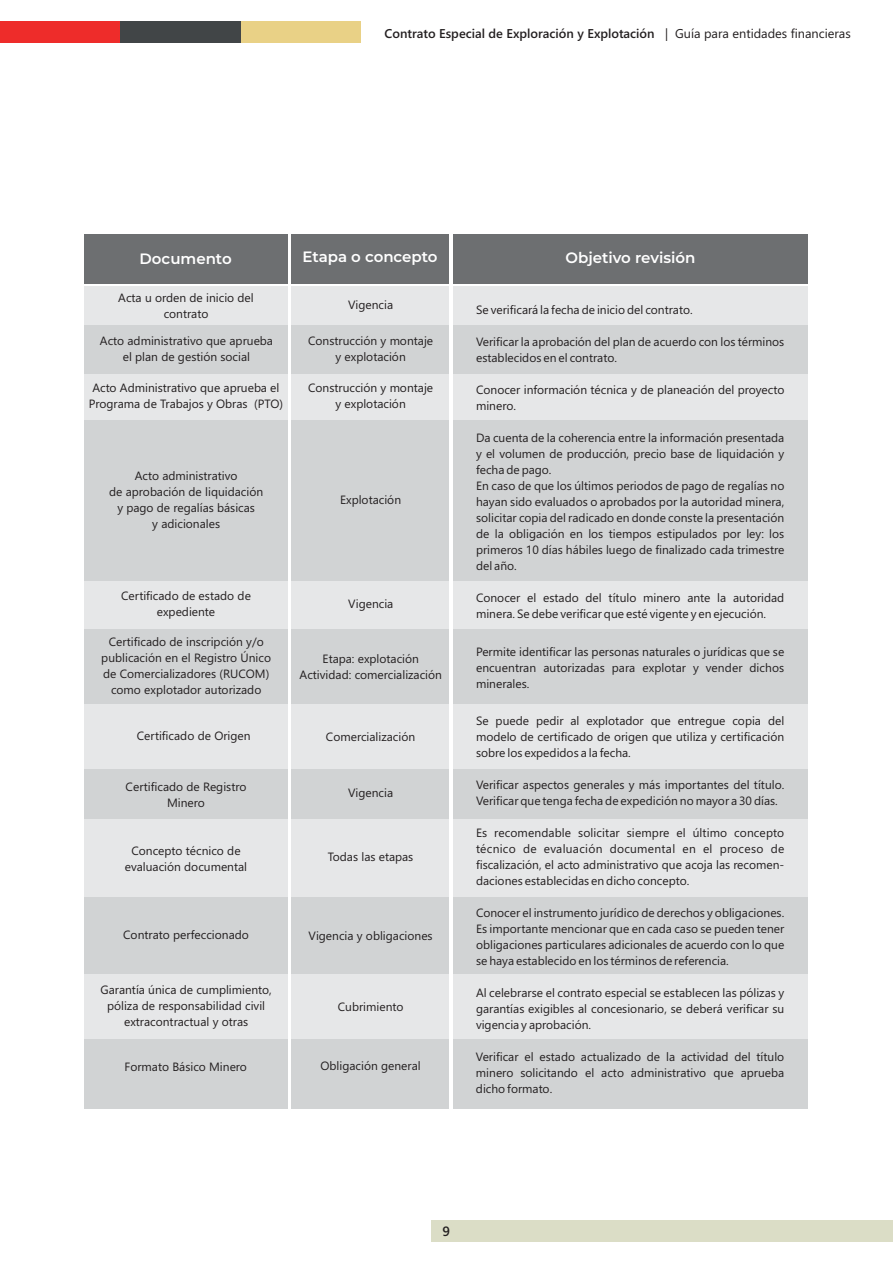
<style>
.page{position:relative;width:893px;height:1263px;background:#fff}
.page>*{position:absolute;margin:0;border:0;box-sizing:border-box;transform-origin:0 0}
.t1{font:600 15px "Montserrat";color:#fff}
.t2{font:600 13.5px "Segoe UI";color:#231f20}
.t3{font:600 12.75px "Segoe UI";color:#231f20}
.t4{font:12px/15.9px "Segoe UI";color:#231f20;text-align:center}
.s1{font-weight:400}
</style>
<div class="page">
<div style="left:431px;top:1220px;width:462px;height:22px;background:#dbddc6"></div>
<div style="left:240px;top:21px;width:121px;height:22px;background:#e9d186"></div>
<div style="left:120px;top:21px;width:120px;height:22px;background:#414547"></div>
<div style="left:0;top:21px;width:120px;height:22px;background:#ee2c2a"></div>
<div style="left:292px;top:287px;width:157px;height:38px;background:#e6e7e8"></div>
<div style="left:292px;top:325px;width:157px;height:49px;background:#d1d3d4"></div>
<div style="left:292px;top:234px;width:157px;height:49px;background:#6d6f71"></div>
<div style="left:453px;top:287px;width:354px;height:38px;background:#e6e7e8"></div>
<div style="left:453px;top:325px;width:354px;height:49px;background:#d1d3d4"></div>
<div style="left:85px;top:287px;width:203px;height:38px;background:#e6e7e8"></div>
<div style="left:85px;top:325px;width:203px;height:49px;background:#d1d3d4"></div>
<div style="left:453px;top:234px;width:354px;height:49px;background:#6d6f71"></div>
<div style="left:85px;top:234px;width:203px;height:49px;background:#6d6f71"></div>
<div style="left:292px;top:374px;width:157px;height:46px;background:#e6e7e8"></div>
<div style="left:453px;top:374px;width:354px;height:46px;background:#e6e7e8"></div>
<div style="left:85px;top:374px;width:203px;height:46px;background:#e6e7e8"></div>
<div style="left:292px;top:420px;width:157px;height:162px;background:#d1d3d4"></div>
<div style="left:453px;top:420px;width:354px;height:162px;background:#d1d3d4"></div>
<div style="left:85px;top:420px;width:203px;height:162px;background:#d1d3d4"></div>
<div style="left:292px;top:582px;width:157px;height:47px;background:#e6e7e8"></div>
<div style="left:453px;top:582px;width:354px;height:47px;background:#e6e7e8"></div>
<div style="left:85px;top:582px;width:203px;height:47px;background:#e6e7e8"></div>
<div style="left:292px;top:629px;width:157px;height:75px;background:#d1d3d4"></div>
<div style="left:453px;top:629px;width:354px;height:75px;background:#d1d3d4"></div>
<div style="left:85px;top:629px;width:203px;height:75px;background:#d1d3d4"></div>
<div style="left:292px;top:704px;width:157px;height:65px;background:#e6e7e8"></div>
<div style="left:453px;top:704px;width:354px;height:65px;background:#e6e7e8"></div>
<div style="left:85px;top:704px;width:203px;height:65px;background:#e6e7e8"></div>
<div style="left:292px;top:769px;width:157px;height:50px;background:#d1d3d4"></div>
<div style="left:453px;top:769px;width:354px;height:50px;background:#d1d3d4"></div>
<div style="left:85px;top:769px;width:203px;height:50px;background:#d1d3d4"></div>
<div style="left:292px;top:819px;width:157px;height:78px;background:#e6e7e8"></div>
<div style="left:453px;top:819px;width:354px;height:78px;background:#e6e7e8"></div>
<div style="left:85px;top:819px;width:203px;height:78px;background:#e6e7e8"></div>
<div style="left:292px;top:897px;width:157px;height:78px;background:#d1d3d4"></div>
<div style="left:453px;top:897px;width:354px;height:78px;background:#d1d3d4"></div>
<div style="left:85px;top:897px;width:203px;height:78px;background:#d1d3d4"></div>
<div style="left:292px;top:975px;width:157px;height:64px;background:#e6e7e8"></div>
<div style="left:292px;top:1039px;width:157px;height:69px;background:#d1d3d4"></div>
<div style="left:453px;top:975px;width:354px;height:64px;background:#e6e7e8"></div>
<div style="left:453px;top:1039px;width:354px;height:69px;background:#d1d3d4"></div>
<div style="left:85px;top:975px;width:203px;height:64px;background:#e6e7e8"></div>
<div style="left:85px;top:1039px;width:203px;height:69px;background:#d1d3d4"></div>
<p class="t3" style="left:385px;top:28px;width:468px">Contrato Especial de Exploración y Explotación <span class="s1">| Guía para entidades financieras</span></p>
<p class="t1" style="left:140px;top:249px;width:94px">Documento</p>
<p class="t1" style="left:302px;top:248px;width:137px">Etapa o concepto</p>
<p class="t1" style="left:565px;top:248px;width:131px">Objetivo revisión</p>
<p class="t4" style="left:476px;top:303px;width:218px">Se verificará la fecha de inicio del contrato.</p>
<p class="t4" style="left:476px;top:335px;width:310px;text-align:left">Verificar la aprobación del plan de acuerdo con los términos establecidos en el contrato.</p>
<p class="t4" style="left:476px;top:383px;width:310px;text-align:left">Conocer información técnica y de planeación del proyecto minero.</p>
<p class="t4" style="left:476px;top:431px;width:310px;text-align:left">Da cuenta de la coherencia entre la información presentada y el volumen de producción, precio base de liquidación y fecha de pago.<br>En caso de que los últimos periodos de pago de regalías no hayan sido evaluados o aprobados por la autoridad minera, solicitar copia del radicado en donde conste la presentación de la obligación en los tiempos estipulados por ley: los primeros 10 días hábiles luego de finalizado cada trimestre del año.</p>
<p class="t4" style="left:476px;top:591px;width:310px;text-align:left">Conocer el estado del título minero ante la autoridad minera. Se debe verificar que esté vigente y en ejecución.</p>
<p class="t4" style="left:476px;top:644px;width:310px;text-align:justify">Permite identificar las personas naturales o jurídicas que se encuentran autorizadas para explotar y vender dichos minerales.</p>
<p class="t4" style="left:476px;top:714px;width:310px;text-align:justify">Se puede pedir al explotador que entregue copia del modelo de certificado de origen que utiliza y certificación sobre los expedidos a la fecha.</p>
<p class="t4" style="left:476px;top:778px;width:310px;text-align:left">Verificar aspectos generales y más importantes del título.<br>Verificar que tenga fecha de expedición no mayor a 30 días.</p>
<p class="t4" style="left:476px;top:826px;width:310px;text-align:justify">Es recomendable solicitar siempre el último concepto técnico de evaluación documental en el proceso de fiscalización, el acto administrativo que acoja las recomen&shy;daciones establecidas en dicho concepto.</p>
<p class="t4" style="left:476px;top:906px;width:310px;text-align:justify">Conocer el instrumento jurídico de derechos y obligaciones.<br>Es importante mencionar que en cada caso se pueden tener obligaciones particulares adicionales de acuerdo con lo que se haya establecido en los términos de referencia.</p>
<p class="t4" style="left:476px;top:986px;width:310px;text-align:justify">Al celebrarse el contrato especial se establecen las pólizas y garantías exigibles al concesionario, se deberá verificar su vigencia y aprobación.</p>
<p class="t4" style="left:476px;top:1049px;width:310px;text-align:justify">Verificar el estado actualizado de la actividad del título minero solicitando el acto administrativo que aprueba dicho formato.</p>
<p class="t4" style="left:118px;top:291px;width:137px">Acta u orden de inicio del contrato</p>
<p class="t4" style="left:100px;top:334px;width:174px">Acto administrativo que aprueba el plan de gestión social</p>
<p class="t4" style="left:89px;top:381px;width:196px;text-align:left">Acto Administrativo que aprueba el<br>Programa de Trabajos y Obras (PTO)</p>
<p class="t4" style="left:348px;top:298px;width:47px">Vigencia</p>
<p class="t4" style="left:308px;top:334px;width:127px">Construcción y montaje y explotación</p>
<p class="t4" style="left:308px;top:381px;width:127px">Construcción y montaje y explotación</p>
<p class="t4" style="left:109px;top:469px;width:156px">Acto administrativo<br>de aprobación de liquidación y pago de regalías básicas<br>y adicionales</p>
<p class="t4" style="left:340px;top:493px;width:63px">Explotación</p>
<p class="t4" style="left:121px;top:589px;width:131px">Certificado de estado de expediente</p>
<p class="t4" style="left:101px;top:635px;width:171px">Certificado de inscripción y/o publicación en el Registro Único de Comercializadores (RUCOM) como explotador autorizado</p>
<p class="t4" style="left:137px;top:729px;width:115px">Certificado de Origen</p>
<p class="t4" style="left:126px;top:779px;width:122px">Certificado de Registro<br>Minero</p>
<p class="t4" style="left:125px;top:844px;width:124px">Concepto técnico de evaluación documental</p>
<p class="t4" style="left:348px;top:597px;width:47px">Vigencia</p>
<p class="t4" style="left:300px;top:652px;width:144px">Etapa: explotación<br>Actividad: comercialización</p>
<p class="t4" style="left:326px;top:730px;width:91px">Comercialización</p>
<p class="t4" style="left:348px;top:786px;width:47px">Vigencia</p>
<p class="t4" style="left:328px;top:850px;width:87px">Todas las etapas</p>
<p class="t4" style="left:123px;top:928px;width:127px">Contrato perfeccionado</p>
<p class="t4" style="left:309px;top:929px;width:126px">Vigencia y obligaciones</p>
<p class="t4" style="left:101px;top:983px;width:173px">Garantía única de cumplimiento, póliza de responsabilidad civil extracontractual y otras</p>
<p class="t4" style="left:125px;top:1060px;width:124px">Formato Básico Minero</p>
<p class="t4" style="left:338px;top:1000px;width:67px">Cubrimiento</p>
<p class="t4" style="left:320px;top:1059px;width:102px">Obligación general</p>
<p class="t2" style="left:442px;top:1226px;width:9px">9</p>
</div>
